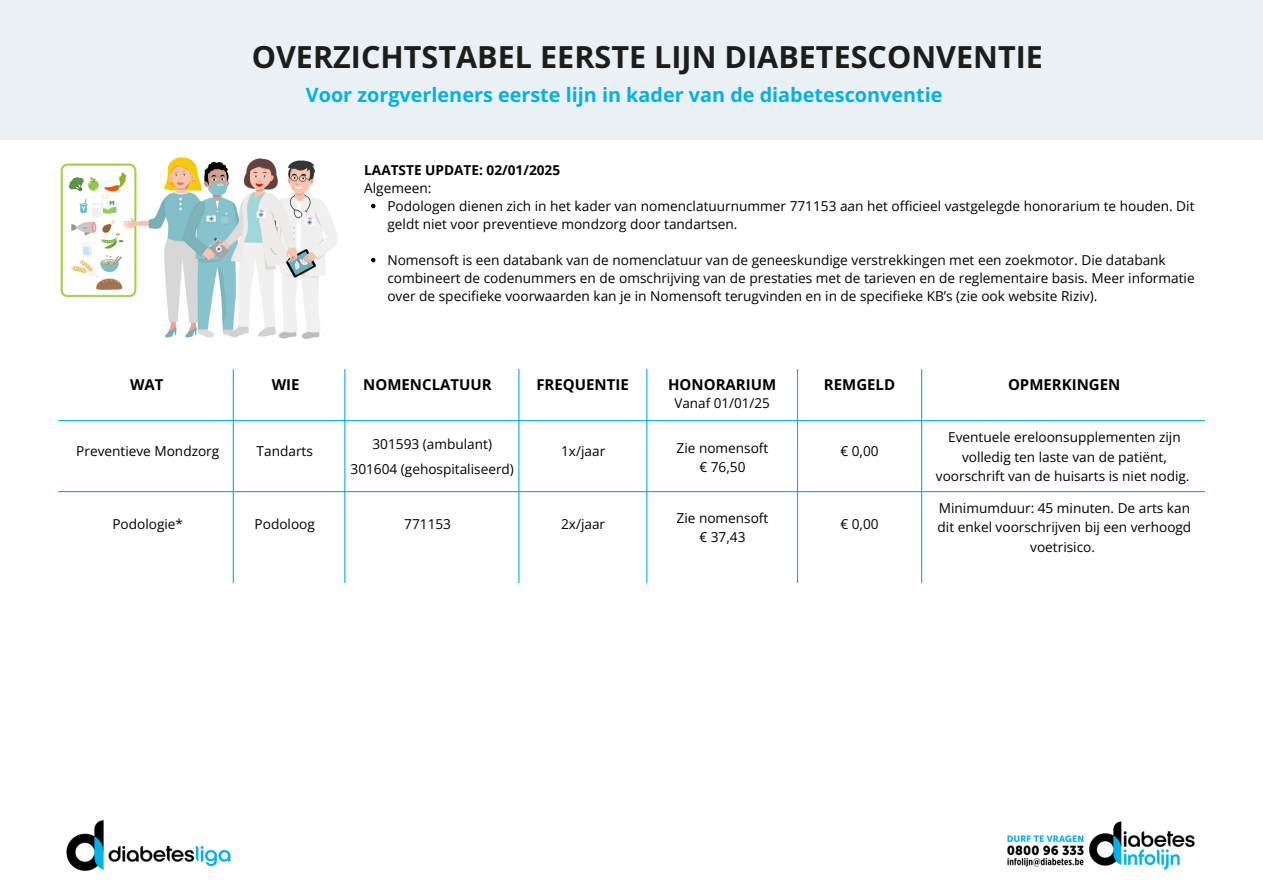
<style>
.page{position:relative;width:1263px;height:894px;background:#fff}
.page>*{position:absolute;margin:0;border:0;box-sizing:border-box;transform-origin:0 0}
.t1{font:700 30.6px "Open Sans Hebrew";color:#1d1d1b}
.t2{font:700 19.8px "Open Sans Hebrew";color:#00b1ea}
.t3{font:700 15px "Open Sans";color:#000}
.t4{font:13.65px/19.2px "Open Sans";color:#000}
.t5{font:700 13.65px "Open Sans";color:#000}
.t6{font:13.5px "Open Sans";color:#000}
</style>
<div class="page">
<div style="left:0;top:0;width:1263px;height:893px;background:#eaf1f5"></div>
<div style="left:0;top:140px;width:1263px;height:753px;background:#fff"></div>
<hr style="left:233px;top:369px;width:1px;height:471px;background:#00b1eb">
<hr style="left:344px;top:369px;width:1px;height:471px;background:#00b1eb">
<hr style="left:58px;top:420px;width:1147px;height:1px;background:#00b1eb">
<hr style="left:518px;top:369px;width:1px;height:471px;background:#00b1eb">
<hr style="left:646px;top:369px;width:1px;height:471px;background:#00b1eb">
<hr style="left:797px;top:369px;width:1px;height:471px;background:#00b1eb">
<hr style="left:921px;top:369px;width:1px;height:471px;background:#00b1eb">
<hr style="left:58px;top:491px;width:1147px;height:1px;background:#00b1eb">
<div style="left:3px;top:583px;width:1260px;height:310px;background:#fff"></div>
<img style="left:60px;top:157px;width:130px;height:181px">
<img style="left:300px;top:160px;width:36px;height:179px">
<img style="left:180px;top:159px;width:21px;height:179px">
<img style="left:201px;top:158px;width:99px;height:181px">
<svg style="left:371px;top:204px;width:4px;height:4px"></svg>
<svg style="left:371px;top:258px;width:4px;height:4px"></svg>
<img style="left:66px;top:820px;width:165px;height:51px">
<img style="left:1007px;top:821px;width:188px;height:49px">
<p class="t1" style="left:252px;top:36px;width:793px">OVERZICHTSTABEL EERSTE LIJN DIABETESCONVENTIE</p>
<p class="t2" style="left:306px;top:81px;width:638px">Voor zorgverleners eerste lijn in kader van de diabetesconventie</p>
<p class="t5" style="left:364px;top:160px;width:197px">LAATSTE UPDATE: 02/01/2025</p>
<p class="t4" style="left:364px;top:177px;width:69px">Algemeen:</p>
<p class="t4" style="left:387px;top:196px;width:808px;line-height:18px">Podologen dienen zich in het kader van nomenclatuurnummer 771153 aan het officieel vastgelegde honorarium te houden. Dit geldt niet voor preventieve mondzorg door tandartsen.</p>
<p class="t4" style="left:387px;top:250px;width:809px;line-height:18px">Nomensoft is een databank van de nomenclatuur van de geneeskundige verstrekkingen met een zoekmotor. Die databank combineert de codenummers en de omschrijving van de prestaties met de tarieven en de reglementaire basis. Meer informatie over de specifieke voorwaarden kan je in Nomensoft terugvinden en in de specifieke KB’s (zie ook website Riziv).</p>
<p class="t3" style="left:130px;top:374px;width:35px">WAT</p>
<p class="t3" style="left:272px;top:373px;width:29px">WIE</p>
<h2 class="t3" style="left:363px;top:373px;width:130px">NOMENCLATUUR</h2>
<p class="t3" style="left:536px;top:373px;width:94px">FREQUENTIE</p>
<h1 class="t3" style="left:824px;top:374px;width:73px">REMGELD</h1>
<p class="t3" style="left:668px;top:373px;width:110px">HONORARIUM</p>
<p class="t3" style="left:1008px;top:373px;width:114px">OPMERKINGEN</p>
<p class="t6" style="left:674px;top:393px;width:97px">Vanaf 01/01/25</p>
<p class="t4" style="left:372px;top:434px;width:121px">301593 (ambulant)</p>
<p class="t4" style="left:351px;top:459px;width:165px">301604 (gehospitaliseerd)</p>
<h3 class="t4" style="left:76px;top:440px;width:145px">Preventieve Mondzorg</h3>
<h3 class="t4" style="left:257px;top:440px;width:58px">Tandarts</h3>
<h3 class="t4" style="left:561px;top:440px;width:46px">1x/jaar</h3>
<p class="t4" style="left:677px;top:438px;width:93px">Zie nomensoft</p>
<p class="t4" style="left:699px;top:457px;width:48px">€ 76,50</p>
<h3 class="t4" style="left:112px;top:514px;width:72px">Podologie*</h3>
<p class="t4" style="left:255px;top:514px;width:62px">Podoloog</p>
<p class="t4" style="left:561px;top:514px;width:46px">2x/jaar</p>
<p class="t4" style="left:404px;top:514px;width:48px">771153</p>
<p class="t4" style="left:676px;top:508px;width:93px">Zie nomensoft</p>
<p class="t4" style="left:699px;top:527px;width:48px">€ 37,43</p>
<h3 class="t4" style="left:840px;top:440px;width:40px">€ 0,00</h3>
<p class="t4" style="left:840px;top:514px;width:40px">€ 0,00</p>
<h3 class="t4" style="left:936px;top:427px;width:255px;text-align:center">Eventuele ereloonsupplementen zijn volledig ten laste van de patiënt, voorschrift van de huisarts is niet nodig.</h3>
<p class="t4" style="left:938px;top:498px;width:255px;text-align:center">Minimumduur: 45 minuten. De arts kan dit enkel voorschrijven bij een verhoogd voetrisico.</p>
</div>
